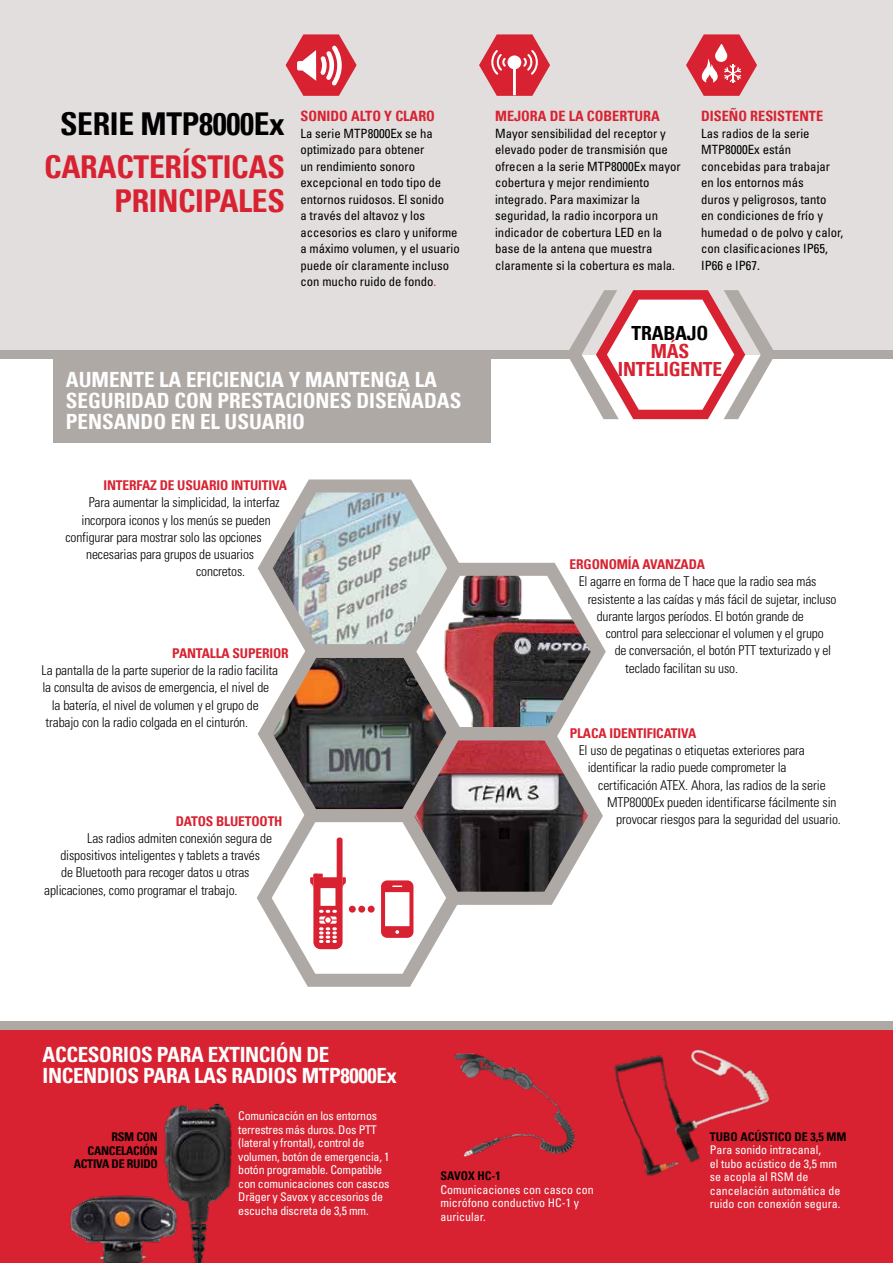
<style>
.page{position:relative;width:893px;height:1263px;background:#fff}
.page>*{position:absolute;margin:0;border:0;box-sizing:border-box;transform-origin:0 0}
.t1{font:700 condensed 31.5px/34.5px "Univers LT";letter-spacing:-.01em;color:#d82231;text-align:right}
.t2{font:700 condensed 31.5px "Univers LT";letter-spacing:-.01em;color:#000}
.t3{font:700 condensed 21px/21px "Univers LT";color:#fff}
.t4{font:700 condensed 19.5px/18px "Univers LT";letter-spacing:-.01em;color:#d82231;text-align:center}
.t5{font:700 condensed 19.5px "Univers LT";letter-spacing:-.01em;color:#000}
.t6{font:700 condensed 14.25px "Univers LT";color:#d82231}
.t7{font:300 condensed 13.5px/17.2px "Univers";letter-spacing:-.01em;color:#000}
.t8{font:700 condensed 13.5px "Univers LT";letter-spacing:-.01em;color:#d82231}
.t9{font:condensed 12.75px/16.5px "Univers";color:#000}
.t10{font:condensed 12px/13.5px "Univers";letter-spacing:-.02em;color:#fff}
.t11{font:condensed 12px/13.5px "Univers";color:#fff}
.t12{font:700 condensed 12px/13.5px "Univers LT";letter-spacing:-.02em;color:#000;text-align:right}
.t13{font:700 condensed 12px "Univers LT";color:#000}
.s1{color:#d82231}
</style>
<div class="page">
<div style="left:0;top:0;width:893px;height:355px;background:#e1dedd"></div>
<svg style="left:286px;top:34px;width:71px;height:62px"></svg>
<svg style="left:479px;top:34px;width:71px;height:62px"></svg>
<svg style="left:686px;top:34px;width:71px;height:62px"></svg>
<div style="left:0;top:1030px;width:893px;height:233px;background:#d82231"></div>
<div style="left:0;top:1021px;width:893px;height:9px;background:#afa9a6"></div>
<div style="left:766px;top:350px;width:127px;height:9px;background:#afa9a6"></div>
<svg style="left:569px;top:290px;width:204px;height:129px"></svg>
<div style="left:0;top:350px;width:580px;height:9px;background:#afa9a6"></div>
<div style="left:53px;top:359px;width:438px;height:83px;background:#afa9a6"></div>
<img style="left:454px;top:1053px;width:121px;height:104px">
<img style="left:614px;top:1049px;width:156px;height:128px">
<svg style="left:257px;top:479px;width:349px;height:508px"></svg>
<img style="left:69px;top:1195px;width:91px;height:68px">
<img style="left:160px;top:1103px;width:72px;height:160px">
<h1 class="t2" style="left:60px;top:104px;width:226px">SERIE MTP8000Ex</h1>
<h1 class="t1" style="left:44px;top:149px;width:242px">CARACTERÍSTICAS<br>PRINCIPALES</h1>
<p class="t6" style="left:300px;top:107px;width:136px">SONIDO ALTO Y CLARO</p>
<p class="t9" style="left:300px;top:125px;width:161px">La serie MTP8000Ex se ha optimizado para obtener<br>un rendimiento sonoro excepcional en todo tipo de entornos ruidosos. El sonido<br>a través del altavoz y los accesorios es claro y uniforme a máximo volumen, y el usuario puede oír claramente incluso con mucho ruido de fondo<span class="s1">.</span></p>
<h2 class="t3" style="left:66px;top:369px;width:397px">AUMENTE LA EFICIENCIA Y MANTENGA LA<br>SEGURIDAD CON PRESTACIONES DISEÑADAS<br>PENSANDO EN EL USUARIO</h2>
<p class="t8" style="left:103px;top:477px;width:185px">INTERFAZ DE USUARIO INTUITIVA</p>
<p class="t7" style="left:89px;top:494px;width:192px">Para aumentar la simplicidad, la interfaz</p>
<p class="t7" style="left:82px;top:511px;width:191px">incorpora iconos y los menús se pueden</p>
<p class="t7" style="left:65px;top:529px;width:198px">configurar para mostrar solo las opciones</p>
<p class="t7" style="left:86px;top:546px;width:169px">necesarias para grupos de usuarios</p>
<p class="t7" style="left:196px;top:563px;width:51px">concretos.</p>
<p class="t8" style="left:172px;top:645px;width:118px">PANTALLA SUPERIOR</p>
<p class="t7" style="left:42px;top:662px;width:238px">La pantalla de la parte superior de la radio facilita</p>
<p class="t7" style="left:42px;top:679px;width:228px">la consulta de avisos de emergencia, el nivel de</p>
<p class="t7" style="left:52px;top:696px;width:208px">la batería, el nivel de volumen y el grupo de</p>
<p class="t7" style="left:46px;top:713px;width:204px">trabajo con la radio colgada en el cinturón.</p>
<p class="t6" style="left:495px;top:107px;width:166px">MEJORA DE LA COBERTURA</p>
<p class="t9" style="left:495px;top:125px;width:187px">Mayor sensibilidad del receptor y elevado poder de transmisión que ofrecen a la serie MTP8000Ex mayor cobertura y mejor rendimiento integrado. Para maximizar la seguridad, la radio incorpora un indicador de cobertura LED en la base de la antena que muestra claramente si la cobertura es mala.</p>
<p class="t6" style="left:701px;top:107px;width:123px">DISEÑO RESISTENTE</p>
<p class="t9" style="left:701px;top:125px;width:144px">Las radios de la serie<br>MTP8000Ex están concebidas para trabajar en los entornos más<br>duros y peligrosos, tanto<br>en condiciones de frío y humedad o de polvo y calor, con clasificaciones IP65,<br>IP66 e IP67.</p>
<h3 class="t5" style="left:632px;top:321px;width:78px">TRABAJO</h3>
<h3 class="t4" style="left:618px;top:342px;width:106px">MÁS<br>INTELIGENTE</h3>
<p class="t8" style="left:570px;top:556px;width:137px">ERGONOMÍA AVANZADA</p>
<p class="t7" style="left:579px;top:573px;width:239px">El agarre en forma de T hace que la radio sea más</p>
<p class="t7" style="left:588px;top:590px;width:250px">resistente a las caídas y más fácil de sujetar, incluso</p>
<p class="t7" style="left:597px;top:607px;width:209px">durante largos períodos. El botón grande de</p>
<p class="t7" style="left:606px;top:625px;width:220px">control para seleccionar el volumen y el grupo</p>
<p class="t7" style="left:615px;top:642px;width:218px">de conversación, el botón PTT texturizado y el</p>
<p class="t7" style="left:625px;top:659px;width:114px">teclado facilitan su uso.</p>
<p class="t8" style="left:570px;top:725px;width:128px">PLACA IDENTIFICATIVA</p>
<p class="t7" style="left:588px;top:742px;width:219px;text-indent:-9px">El uso de pegatinas o etiquetas exteriores para identificar la radio puede comprometer la</p>
<p class="t7" style="left:607px;top:776px;width:231px;text-indent:-9px">certificación ATEX. Ahora, las radios de la serie<br>MTP8000Ex pueden identificarse fácilmente sin</p>
<p class="t8" style="left:176px;top:812px;width:108px">DATOS BLUETOOTH</p>
<p class="t7" style="left:616px;top:811px;width:226px">provocar riesgos para la seguridad del usuario.</p>
<p class="t7" style="left:87px;top:829px;width:186px">Las radios admiten conexión segura de</p>
<p class="t7" style="left:60px;top:847px;width:201px">dispositivos inteligentes y tablets a través</p>
<p class="t7" style="left:61px;top:864px;width:190px">de Bluetooth para recoger datos u otras</p>
<p class="t7" style="left:44px;top:881px;width:195px">aplicaciones, como programar el trabajo.</p>
<h2 class="t3" style="left:43px;top:1044px;width:356px">ACCESORIOS PARA EXTINCIÓN DE<br>INCENDIOS PARA LAS RADIOS MTP8000Ex</h2>
<p class="t12" style="left:74px;top:1130px;width:86px">RSM CON<br>CANCELACIÓN<br>ACTIVA DE RUIDO</p>
<p class="t10" style="left:238px;top:1109px;width:153px">Comunicación en los entornos terrestres más duros. Dos PTT (lateral y frontal), control de volumen, botón de emergencia, 1 botón programable. Compatible con comunicaciones con cascos<br>Dräger y Savox y accesorios de escucha discreta de 3,5 mm.</p>
<p class="t12" style="left:441px;top:1169px;width:62px">SAVOX HC-1</p>
<p class="t11" style="left:441px;top:1182px;width:155px">Comunicaciones con casco con micrófono conductivo HC-1 y auricular.</p>
<p class="t13" style="left:710px;top:1129px;width:138px">TUBO ACÚSTICO DE 3,5 MM</p>
<p class="t11" style="left:710px;top:1143px;width:132px">Para sonido intracanal,<br>el tubo acústico de 3,5 mm se acopla al RSM de cancelación automática de ruido con conexión segura.</p>
</div>
